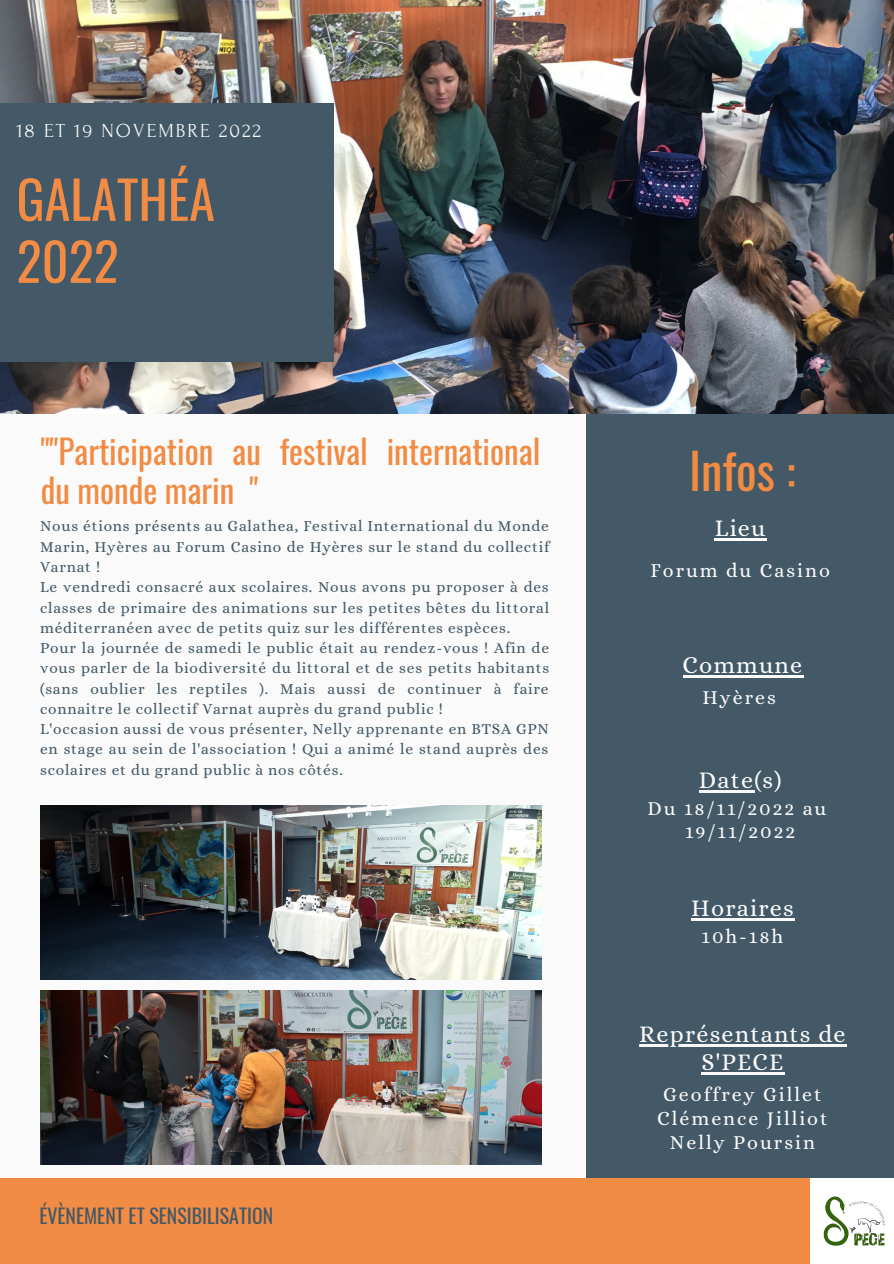
<style>
.page{position:relative;width:894px;height:1264px;background:#fff}
.page>*{position:absolute;margin:0;border:0;box-sizing:border-box;transform-origin:0 0}
.t1{font:52.35px/61.9px "Oswald";color:#f28b43}
.t2{font:48.6px "Oswald";color:#f28b43}
.t3{font:33.15px/39.5px "Oswald";color:#f28b43}
.t4{font:24px/28.2px "Alice";letter-spacing:.05em;color:#fafafa;text-align:center}
.t5{font:19.8px/23.7px "Alice";letter-spacing:.1em;color:#fafafa;text-align:center}
.t6{font:19.8px "Oswald";color:#435967}
.t7{font:19.8px "Forum";letter-spacing:.1em;color:#fafafa}
.t8{font:15.45px/20.2px "Alice";letter-spacing:.05em;color:#435967}
</style>
<div class="page">
<div style="left:0;top:0;width:893px;height:1263px;background:#fafafa"></div>
<div style="left:586px;top:408px;width:307px;height:771px;background:#435967"></div>
<img style="left:0;top:0;width:893px;height:413px">
<div style="left:0;top:103px;width:333px;height:258px;background:#435967"></div>
<div style="left:0;top:1178px;width:893px;height:85px;background:#f28b43"></div>
<img style="left:810px;top:1178px;width:83px;height:85px">
<img style="left:41px;top:806px;width:500px;height:173px">
<img style="left:41px;top:990px;width:500px;height:174px">
<hr style="left:714px;top:538px;width:52px;height:2px;background:#fafafa">
<hr style="left:682px;top:675px;width:121px;height:2px;background:#fafafa">
<hr style="left:698px;top:789px;width:56px;height:3px;background:#fafafa">
<hr style="left:639px;top:1043px;width:207px;height:3px;background:#fafafa">
<hr style="left:701px;top:1072px;width:83px;height:2px;background:#fafafa">
<hr style="left:691px;top:918px;width:103px;height:2px;background:#fafafa">
<p class="t7" style="left:17px;top:120px;width:246px">18 ET 19 NOVEMBRE 2022</p>
<h1 class="t1" style="left:17px;top:166px;width:200px">GALATHÉA<br>2022</h1>
<h3 class="t3" style="left:41px;top:430px;width:501px">""Participation au festival international du monde marin "</h3>
<p class="t8" style="left:40px;top:516px;width:510px">Nous étions présents au Galathea, Festival International du Monde Marin, Hyères au Forum Casino de Hyères sur le stand du collectif Varnat !<br>Le vendredi consacré aux scolaires. Nous avons pu proposer à des classes de primaire des animations sur les petites bêtes du littoral méditerranéen avec de petits quiz sur les différentes espèces.<br>Pour la journée de samedi le public était au rendez-vous ! Afin de vous parler de la biodiversité du littoral et de ses petits habitants (sans oublier les reptiles ). Mais aussi de continuer à faire connaitre le collectif Varnat auprès du grand public !<br>L'occasion aussi de vous présenter, Nelly apprenante en BTSA GPN en stage au sein de l'association ! Qui a animé le stand auprès des scolaires et du grand public à nos côtés.</p>
<p class="t6" style="left:39px;top:1200px;width:235px">ÉVÈNEMENT ET SENSIBILISATION</p>
<h2 class="t2" style="left:688px;top:433px;width:108px">Infos :</h2>
<h3 class="t4" style="left:714px;top:514px;width:52px">Lieu</h3>
<p class="t5" style="left:650px;top:558px;width:181px">Forum du Casino</p>
<h3 class="t4" style="left:682px;top:650px;width:121px">Commune</h3>
<p class="t5" style="left:702px;top:685px;width:75px">Hyères</p>
<h3 class="t4" style="left:698px;top:765px;width:84px">Date(s)</h3>
<p class="t5" style="left:647px;top:796px;width:180px">Du 18/11/2022 au<br>19/11/2022</p>
<h3 class="t4" style="left:691px;top:893px;width:104px">Horaires</h3>
<p class="t5" style="left:701px;top:924px;width:83px">10h-18h</p>
<h3 class="t4" style="left:639px;top:1019px;width:208px">Représentants de<br>S'PECE</h3>
<p class="t5" style="left:657px;top:1082px;width:172px">Geoffrey Gillet<br>Clémence Jilliot<br>Nelly Poursin</p>
</div>
